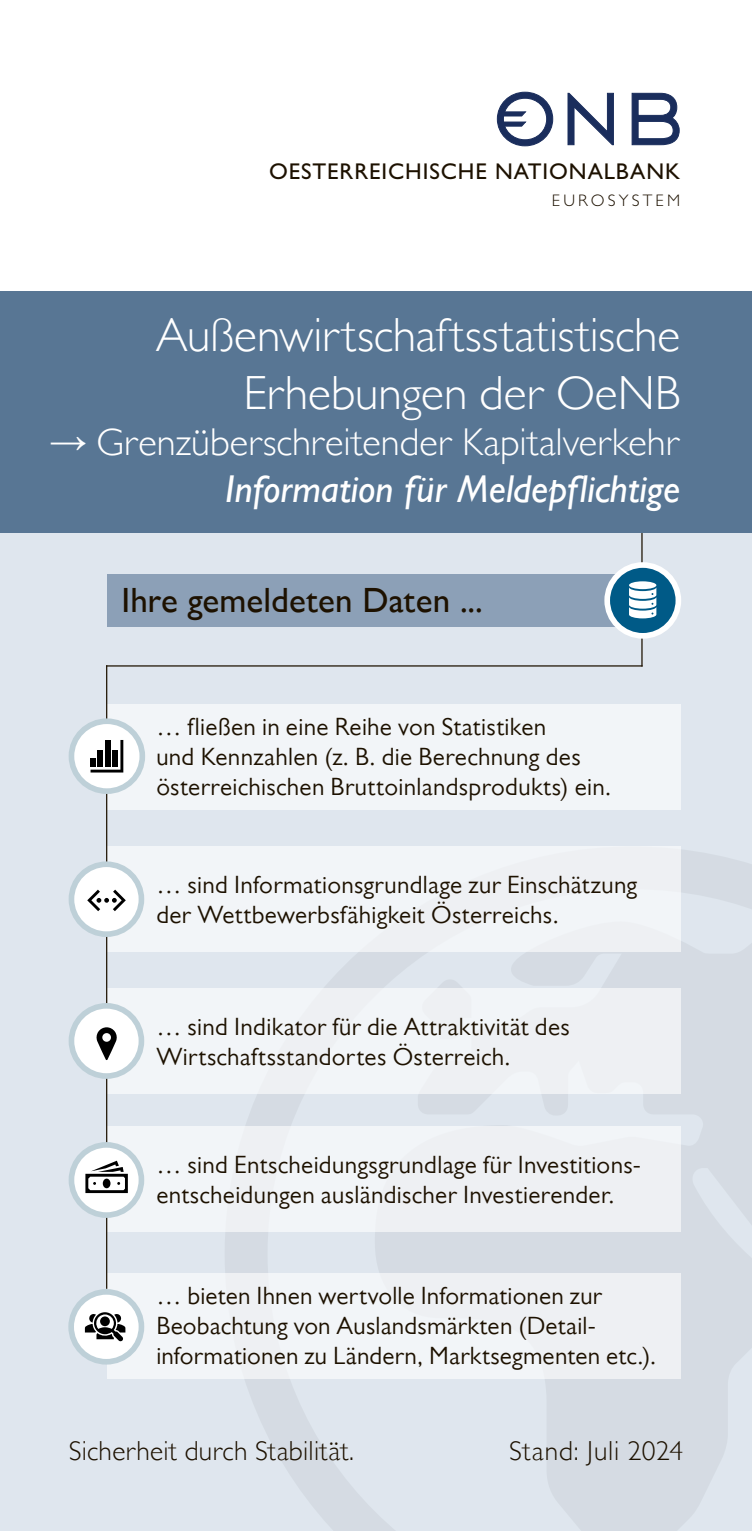
<style>
.page{position:relative;width:752px;height:1531px;background:#fff}
.page>*{position:absolute;margin:0;border:0;box-sizing:border-box;transform-origin:0 0}
.t1{font:300 48px/57.5px "Gill Sans MT Pro";letter-spacing:-.005em;color:#fff;text-align:right}
.t2{font:300 38.75px/46.5px "Gill Sans MT Pro";color:#fff;text-align:right}
.t3{font:500 35px "Gill Sans MT Pro";color:#1d1100}
.t4{font:300 27.5px "Gill Sans MT Pro";letter-spacing:.01em;color:#1d1100}
.t5{font:25px/30px "Gill Sans MT Pro";letter-spacing:.015em;color:#1d1100}
.t6{font:22.75px "Gill Alternate One";letter-spacing:.04em;color:#1d1100}
.t7{font:300 16.75px "Gill Alternate One";letter-spacing:.19em;color:#1d1100}
.s1{font-family:"Arial";font-weight:400;font-size:37.5px}
.s2{font-weight:500;font-style:italic}
</style>
<div class="page">
<div style="left:0;top:292px;width:751px;height:241px;background:#587694"></div>
<div style="left:0;top:533px;width:751px;height:998px;background:#dfe6ee"></div>
<svg style="left:224px;top:846px;width:527px;height:685px;fill:#d5dbe3"></svg>
<svg style="left:421px;top:978px;width:50px;height:10px"></svg>
<div style="left:107px;top:574px;width:535px;height:52px;background:#8ca0b7"></div>
<div style="left:107px;top:704px;width:573px;height:105px;background:#f2f5f8"></div>
<div style="left:107px;top:846px;width:573px;height:106px;background:#f2f5f8"></div>
<div style="left:107px;top:988px;width:573px;height:106px;background:#f2f5f8"></div>
<div style="left:107px;top:1126px;width:573px;height:106px;background:#eef0f3"></div>
<div style="left:107px;top:1273px;width:573px;height:105px;background:#f2f5f8"></div>
<hr style="left:106px;top:665px;width:1px;height:624px;background:#1d1100">
<hr style="left:641px;top:533px;width:1px;height:133px;background:#1d1100">
<hr style="left:106px;top:665px;width:536px;height:1px;background:#1d1100">
<svg style="left:71px;top:721px;width:71px;height:70px;fill:#fff"></svg>
<div style="left:69px;top:718px;width:76px;height:76px;border:6px solid #bed0d8;border-radius:50%"></div>
<svg style="left:90px;top:740px;width:33px;height:32px"></svg>
<div style="left:112px;top:750px;width:5px;height:17px;background:#000"></div>
<div style="left:105px;top:740px;width:5px;height:27px;background:#000"></div>
<div style="left:98px;top:750px;width:5px;height:17px;background:#000"></div>
<div style="left:90px;top:758px;width:6px;height:9px;background:#000"></div>
<div style="left:71px;top:864px;width:70px;height:70px;background:#fff;border-radius:50%"></div>
<div style="left:69px;top:861px;width:75px;height:76px;border:6px solid #bed0d8;border-radius:50%"></div>
<svg style="left:87px;top:889px;width:39px;height:22px"></svg>
<div style="left:71px;top:1006px;width:70px;height:70px;background:#fff;border-radius:50%"></div>
<div style="left:69px;top:1003px;width:75px;height:75px;border:6px solid #bed0d8;border-radius:50%"></div>
<svg style="left:96px;top:1027px;width:21px;height:33px"></svg>
<svg style="left:71px;top:1145px;width:70px;height:70px;background:#f5f8f9"></svg>
<div style="left:69px;top:1142px;width:75px;height:76px;border:6px solid #bed0d8;border-radius:50%"></div>
<svg style="left:85px;top:1160px;width:43px;height:33px"></svg>
<div style="left:71px;top:1292px;width:70px;height:70px;background:#fff;border-radius:50%"></div>
<div style="left:68px;top:1289px;width:76px;height:75px;border:6px solid #bed0d8;border-radius:50%"></div>
<svg style="left:85px;top:1312px;width:40px;height:29px"></svg>
<svg style="left:607px;top:565px;width:71px;height:71px;background:#1e6d95"></svg>
<div style="left:604px;top:562px;width:76px;height:76px;border:6px solid #fff;border-radius:50%"></div>
<div style="left:628px;top:581px;width:28px;height:8px;background:#fff;border-radius:50%"></div>
<svg style="left:628px;top:587px;width:28px;height:31px"></svg>
<svg style="left:631px;top:93px;width:48px;height:52px"></svg>
<svg style="left:497px;top:92px;width:55px;height:54px"></svg>
<svg style="left:567px;top:93px;width:46px;height:52px"></svg>
<p class="t6" style="left:269px;top:159px;width:412px">OESTERREICHISCHE NATIONALBANK</p>
<p class="t7" style="left:551px;top:191px;width:130px">EUROSYSTEM</p>
<h1 class="t1" style="left:156px;top:306px;width:526px">Außenwirtschaftsstatistische<br>Erhebungen der OeNB</h1>
<h2 class="t2" style="left:49px;top:418px;width:632px"><span class="s1">→</span> Grenzüberschreitender Kapitalverkehr<br><span class="s2">Information für Meldepflichtige</span></h2>
<h3 class="t3" style="left:121px;top:579px;width:363px">Ihre gemeldeten Daten ...</h3>
<p class="t5" style="left:156px;top:712px;width:456px">… fließen in eine Reihe von Statistiken<br>und Kennzahlen (z. B. die Berechnung des österreichischen Bruttoinlandsprodukts) ein.</p>
<p class="t5" style="left:156px;top:869px;width:482px">… sind Informationsgrundlage zur Einschätzung der Wettbewerbsfähigkeit Österreichs.</p>
<p class="t5" style="left:156px;top:1011px;width:415px">… sind Indikator für die Attraktivität des<br>Wirtschaftsstandortes Österreich.</p>
<p class="t5" style="left:156px;top:1149px;width:486px">… sind Entscheidungsgrundlage für Investitions&shy;entscheidungen ausländischer Investierender.</p>
<p class="t5" style="left:156px;top:1281px;width:501px">… bieten Ihnen wertvolle Informationen zur<br>Beobachtung von Auslandsmärkten (Detail&shy;informationen zu Ländern, Marktsegmenten etc.).</p>
<p class="t4" style="left:69px;top:1434px;width:287px">Sicherheit durch Stabilität.</p>
<p class="t4" style="left:509px;top:1434px;width:175px">Stand: Juli 2024</p>
</div>
